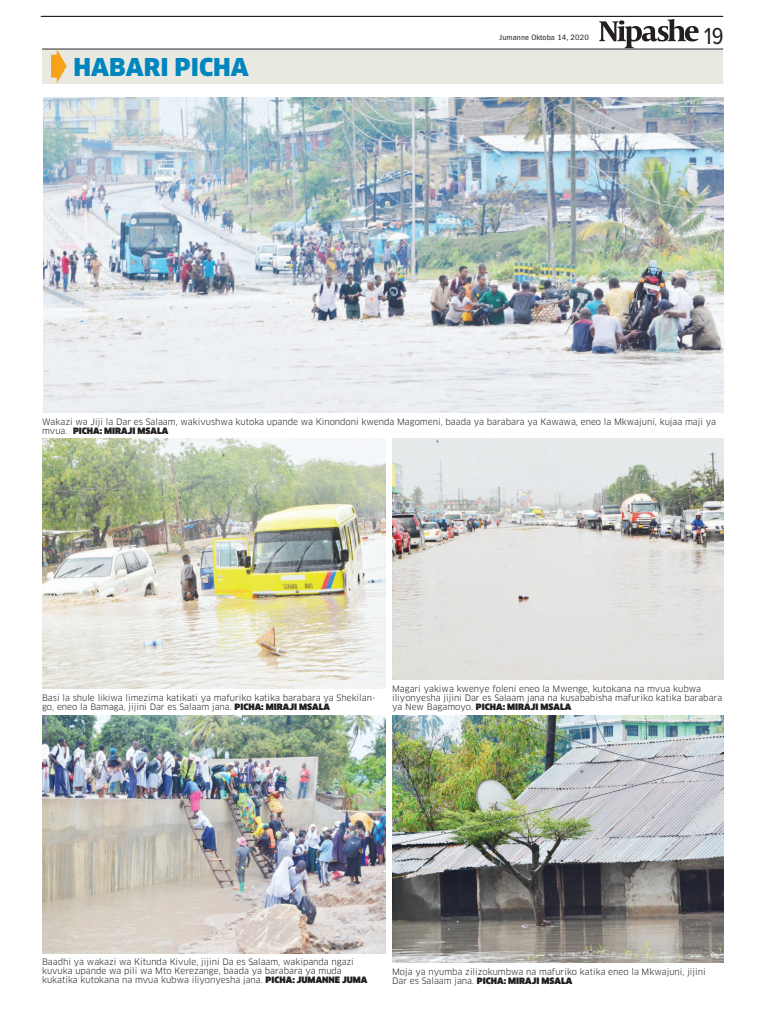
<style>
.page{position:relative;width:770px;height:1029px;background:#fff}
.page>*{position:absolute;margin:0;border:0;box-sizing:border-box;transform-origin:0 0}
.t1{font:900 24px "Clan OSF";color:#0086be}
.t2{font:24px "Proxima Nova Cond";color:#231f20}
.t3{font:8.6px/9px "Clan";color:#231f20}
.t4{font:condensed 8px "Franklin Gothic";letter-spacing:.01em;color:#231f20;scale:1.1 1}
.s1{font-weight:900}
</style>
<div class="page">
<hr style="left:42px;top:16px;width:681px;height:1px;background:#231f20">
<hr style="left:42px;top:49px;width:681px;height:1px;background:#231f20">
<hr style="left:42px;top:83px;width:681px;height:1px;background:#00689e">
<svg style="left:599px;top:19px;width:99px;height:29px"></svg>
<hr style="left:41px;top:16px;width:681px;height:1px;background:#231f20">
<div style="left:42px;top:50px;width:680px;height:33px;background:#e9e9e1"></div>
<svg style="left:51px;top:49px;width:16px;height:34px"></svg>
<img style="left:43px;top:98px;width:680px;height:314px">
<img style="left:42px;top:438px;width:344px;height:251px">
<img style="left:42px;top:716px;width:344px;height:238px">
<img style="left:392px;top:438px;width:331px;height:242px">
<img style="left:392px;top:716px;width:331px;height:247px">
<h1 class="t1" style="left:74px;top:54px;width:177px">HABARI PICHA</h1>
<p class="t4" style="left:499px;top:33px;width:83px">Jumanne Oktoba 14, 2020</p>
<h1 class="t2" style="left:704px;top:25px;width:21px">19</h1>
<p class="t3" style="left:42px;top:417px;width:675px">Wakazi wa Jiji la Dar es Salaam, wakivushwa kutoka upande wa Kinondoni kwenda Magomeni, baada ya barabara ya Kawawa, eneo la Mkwajuni, kujaa maji ya mvua. <span class="s1">PICHA: MIRAJI MSALA</span></p>
<p class="t3" style="left:42px;top:694px;width:335px">Basi la shule likiwa limezima katikati ya mafuriko katika barabara ya Shekilan&shy;go, eneo la Bamaga, jijini Dar es Salaam jana. <span class="s1">PICHA: MIRAJI MSALA</span></p>
<p class="t3" style="left:392px;top:685px;width:331px">Magari yakiwa kwenye foleni eneo la Mwenge, kutokana na mvua kubwa iliyonyesha jijini Dar es Salaam jana na kusababisha mafuriko katika barabara ya New Bagamoyo. <span class="s1">PICHA: MIRAJI MSALA</span></p>
<p class="t3" style="left:42px;top:958px;width:327px">Baadhi ya wakazi wa Kitunda Kivule, jijini Da es Salaam, wakipanda ngazi kuvuka upande wa pili wa Mto Kerezange, baada ya barabara ya muda kukatika kutokana na mvua kubwa iliyonyesha jana. <span class="s1">PICHA: JUMANNE JUMA</span></p>
<p class="t3" style="left:392px;top:967px;width:315px">Moja ya nyumba zilizokumbwa na mafuriko katika eneo la Mkwajuni, jijini<br>Dar es Salaam jana. <span class="s1">PICHA: MIRAJI MSALA</span></p>
</div>
